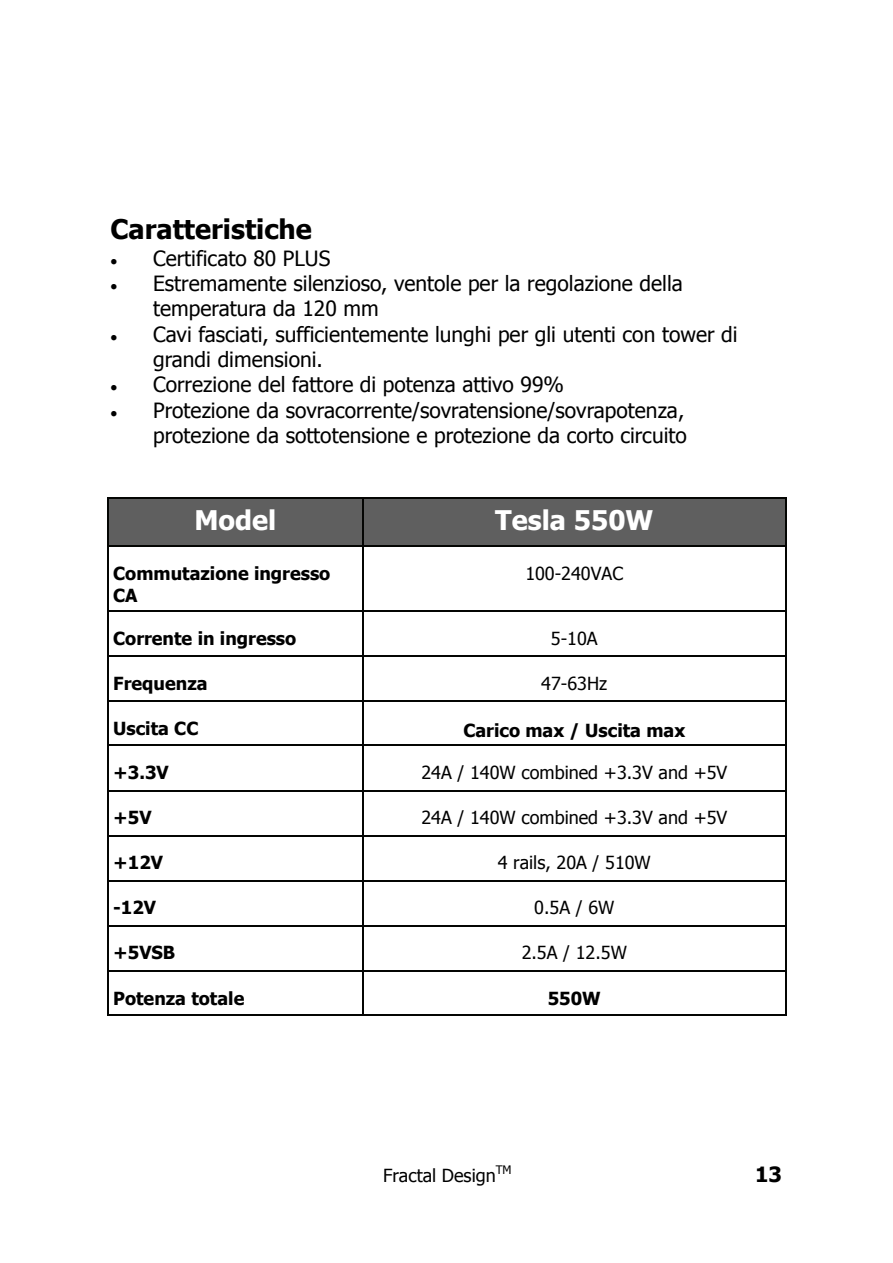
<style>
.page{position:relative;width:893px;height:1263px;background:#fff}
.page>*{position:absolute;margin:0;border:0;box-sizing:border-box;transform-origin:0 0}
.t1{font:700 27px "Tahoma";color:#000}
.t2{font:700 27px "Tahoma";color:#fff}
.t3{font:21px/25.3px "Tahoma";color:#000}
.t4{font:700 21px "Tahoma";color:#000}
.t5{font:18px "Tahoma";color:#000}
.t6{font:700 18px/21.8px "Tahoma";color:#000}
</style>
<div class="page">
<div style="left:107px;top:498px;width:256px;height:48px;background:#5f5f5f"></div>
<div style="left:363px;top:498px;width:424px;height:48px;background:#5f5f5f"></div>
<hr style="left:107px;top:498px;width:2px;height:48px;background:#040503">
<hr style="left:362px;top:499px;width:1px;height:47px;background:#040503">
<hr style="left:785px;top:498px;width:2px;height:48px;background:#040503">
<hr style="left:107px;top:546px;width:2px;height:468px;background:#040503">
<hr style="left:362px;top:547px;width:1px;height:467px;background:#040503">
<hr style="left:785px;top:546px;width:2px;height:468px;background:#040503">
<hr style="left:107px;top:498px;width:680px;height:1px;background:#040503">
<hr style="left:109px;top:546px;width:676px;height:1px;background:#040503">
<hr style="left:109px;top:610px;width:676px;height:2px;background:#040503">
<hr style="left:109px;top:655px;width:676px;height:2px;background:#040503">
<hr style="left:109px;top:700px;width:676px;height:2px;background:#040503">
<hr style="left:109px;top:745px;width:676px;height:1px;background:#040503">
<hr style="left:109px;top:790px;width:676px;height:1px;background:#040503">
<hr style="left:109px;top:835px;width:676px;height:1px;background:#040503">
<hr style="left:109px;top:880px;width:676px;height:1px;background:#040503">
<hr style="left:109px;top:925px;width:676px;height:1px;background:#040503">
<hr style="left:109px;top:970px;width:676px;height:1px;background:#040503">
<hr style="left:107px;top:1014px;width:680px;height:2px;background:#040503">
<p class="t1" style="left:111px;top:212px;width:203px">Caratteristiche</p>
<p class="t3" style="left:111px;top:245px;width:221px">• Certificato 80 PLUS</p>
<p class="t3" style="left:153px;top:270px;width:531px;text-indent:-42px">• Estremamente silenzioso, ventole per la regolazione della temperatura da 120 mm</p>
<p class="t3" style="left:153px;top:321px;width:586px;text-indent:-42px">• Cavi fasciati, sufficientemente lunghi per gli utenti con tower di grandi dimensioni.</p>
<p class="t3" style="left:111px;top:371px;width:455px">• Correzione del fattore di potenza attivo 99%</p>
<p class="t3" style="left:111px;top:397px;width:578px;text-align:right">• Protezione da sovracorrente/sovratensione/sovrapotenza, protezione da sottotensione e protezione da corto circuito</p>
<p class="t2" style="left:194px;top:503px;width:83px">Model</p>
<p class="t2" style="left:495px;top:503px;width:160px">Tesla 550W</p>
<p class="t6" style="left:113px;top:562px;width:219px">Commutazione ingresso<br>CA</p>
<p class="t5" style="left:525px;top:562px;width:99px">100-240VAC</p>
<p class="t6" style="left:113px;top:627px;width:185px">Corrente in ingresso</p>
<p class="t5" style="left:551px;top:627px;width:48px">5-10A</p>
<p class="t6" style="left:113px;top:672px;width:96px">Frequenza</p>
<p class="t5" style="left:541px;top:672px;width:67px">47-63Hz</p>
<p class="t6" style="left:113px;top:717px;width:87px">Uscita CC</p>
<p class="t6" style="left:463px;top:719px;width:223px">Carico max / Uscita max</p>
<p class="t6" style="left:113px;top:761px;width:57px">+3.3V</p>
<p class="t5" style="left:421px;top:761px;width:307px">24A / 140W combined +3.3V and +5V</p>
<p class="t6" style="left:113px;top:806px;width:40px">+5V</p>
<p class="t5" style="left:421px;top:806px;width:307px">24A / 140W combined +3.3V and +5V</p>
<p class="t6" style="left:113px;top:851px;width:51px">+12V</p>
<p class="t5" style="left:498px;top:851px;width:155px">4 rails, 20A / 510W</p>
<p class="t6" style="left:113px;top:896px;width:44px">-12V</p>
<p class="t5" style="left:534px;top:896px;width:82px">0.5A / 6W</p>
<p class="t6" style="left:113px;top:941px;width:64px">+5VSB</p>
<p class="t5" style="left:522px;top:941px;width:107px">2.5A / 12.5W</p>
<p class="t6" style="left:113px;top:987px;width:133px">Potenza totale</p>
<p class="t6" style="left:548px;top:987px;width:54px">550W</p>
<p class="t5" style="left:383px;top:1164px;width:130px">Fractal Design<sup>TM</sup></p>
<p class="t4" style="left:755px;top:1161px;width:28px">13</p>
</div>
